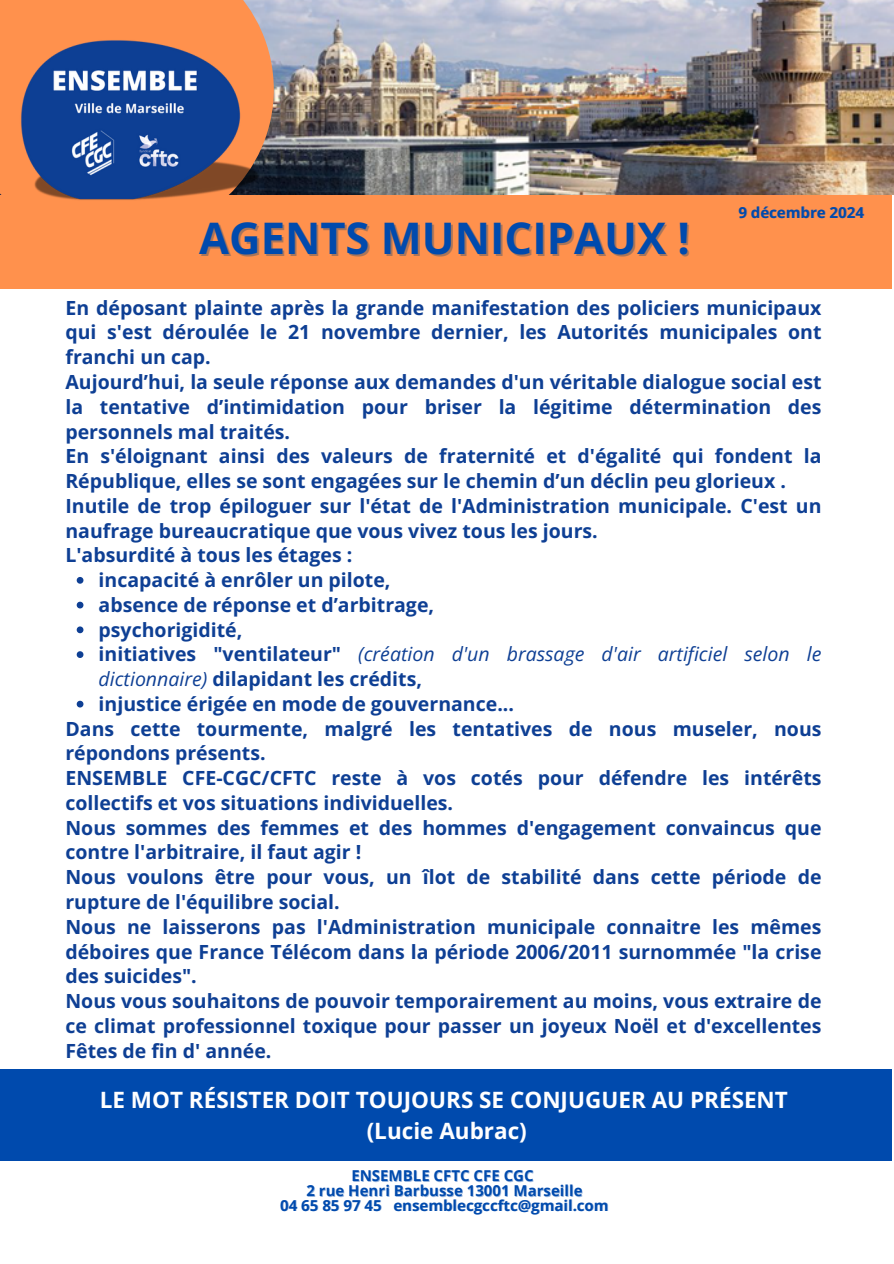
<style>
.page{position:relative;width:894px;height:1264px;background:#fff}
.page>*{position:absolute;margin:0;border:0;box-sizing:border-box;transform-origin:0 0}
.t1{font:700 43.5px "Open Sans";color:#004aad}
.t2{font:700 22.5px/30.3px "Open Sans";color:#fff;text-align:center}
.t3{font:700 19.5px/24.8px "Open Sans";color:#0e3f94}
.t4{font:italic 19.5px/24.8px "Open Sans";color:#0e3f94}
.t5{font:700 15px "Open Sans";color:#004aad}
.s1{font-weight:700;font-style:normal}
</style>
<div class="page">
<img style="left:273px;top:0;width:620px;height:195px">
<div style="left:0;top:0;width:273px;height:195px;background:#ff914d"></div>
<div style="left:0;top:195px;width:891px;height:93px;background:#ff914d"></div>
<img style="left:20px;top:25px;width:254px;height:175px">
<svg style="left:77px;top:577px;width:6px;height:6px"></svg>
<svg style="left:77px;top:601px;width:6px;height:7px"></svg>
<svg style="left:77px;top:626px;width:6px;height:7px"></svg>
<svg style="left:77px;top:651px;width:6px;height:7px"></svg>
<svg style="left:77px;top:700px;width:6px;height:7px"></svg>
<div style="left:0;top:1068px;width:891px;height:92px;background:#004aad"></div>
<p class="t1" style="left:199px;top:207px;width:492px">AGENTS MUNICIPAUX !</p>
<p class="t5" style="left:738px;top:202px;width:127px">9 décembre 2024</p>
<p class="t3" style="left:65px;top:295px;width:757px">En déposant plainte après la grande manifestation des policiers municipaux qui s'est déroulée le 21 novembre dernier, les Autorités municipales ont franchi un cap.<br>Aujourd’hui, la seule réponse aux demandes d'un véritable dialogue social est la tentative d’intimidation pour briser la légitime détermination des personnels mal traités.<br>En s'éloignant ainsi des valeurs de fraternité et d'égalité qui fondent la République, elles se sont engagées sur le chemin d’un déclin peu glorieux .<br>Inutile de trop épiloguer sur l'état de l'Administration municipale. C'est un naufrage bureaucratique que vous vivez tous les jours.<br>L'absurdité à tous les étages :</p>
<p class="t3" style="left:99px;top:567px;width:293px">incapacité à enrôler un pilote,</p>
<p class="t3" style="left:99px;top:592px;width:337px">absence de réponse et d’arbitrage,</p>
<h1 class="t3" style="left:99px;top:616px;width:145px">psychorigidité,</h1>
<h3 class="t4" style="left:99px;top:641px;width:724px"><span class="s1">initiatives "ventilateur"</span> (création d'un brassage d'air artificiel selon le dictionnaire) <span class="s1">dilapidant les crédits,</span></h3>
<p class="t3" style="left:99px;top:691px;width:417px">injustice érigée en mode de gouvernance...</p>
<p class="t3" style="left:65px;top:715px;width:757px">Dans cette tourmente, malgré les tentatives de nous museler, nous répondons présents.<br>ENSEMBLE CFE-CGC/CFTC reste à vos cotés pour défendre les intérêts collectifs et vos situations individuelles.<br>Nous sommes des femmes et des hommes d'engagement convaincus que contre l'arbitraire, il faut agir !<br>Nous voulons être pour vous, un îlot de stabilité dans cette période de rupture de l'équilibre social.<br>Nous ne laisserons pas l'Administration municipale connaitre les mêmes déboires que France Télécom dans la période 2006/2011 surnommée "la crise des suicides".<br>Nous vous souhaitons de pouvoir temporairement au moins, vous extraire de ce climat professionnel toxique pour passer un joyeux Noël et d'excellentes Fêtes de fin d' année.</p>
<p class="t2" style="left:100px;top:1084px;width:689px">LE MOT RÉSISTER DOIT TOUJOURS SE CONJUGUER AU PRÉSENT (Lucie Aubrac)</p>
<p class="t5" style="left:351px;top:1165px;width:184px">ENSEMBLE CFTC CFE CGC</p>
<h2 class="t5" style="left:306px;top:1179px;width:277px">2 rue Henri Barbusse 13001 Marseille</h2>
<p class="t5" style="left:280px;top:1194px;width:103px">04 65 85 97 45</p>
<p class="t5" style="left:393px;top:1194px;width:217px">ensemblecgccftc@gmail.com</p>
</div>
